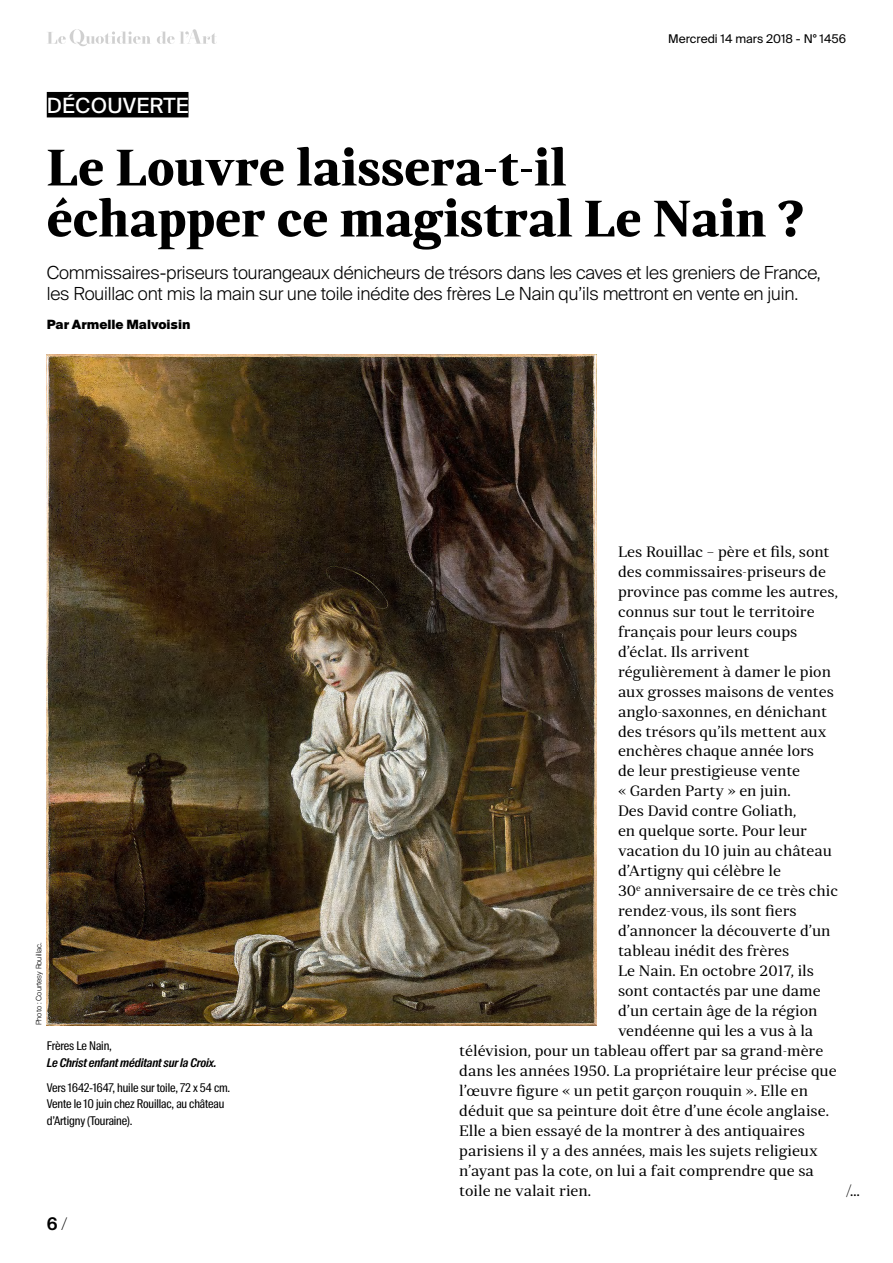
<style>
.page{position:relative;width:893px;height:1263px;background:#fff}
.page>*{position:absolute;margin:0;border:0;box-sizing:border-box;transform-origin:0 0}
.t1{font:700 51px/51px "Skema Pro Display";color:#000}
.t2{font:21px "Suisse Intl";letter-spacing:.01em;color:#fff}
.t3{font:300 18px/21px "Suisse Intl";letter-spacing:-.01em;color:#000}
.t4{font:600 17.4px "Suisse Intl";color:#000}
.t5{font:15px "Skema Pro Display";color:#000}
.t6{font:900 12.75px "Suisse Intl";color:#000}
.t7{font:12px/16.5px "Suisse Intl Cond";letter-spacing:-.01em;color:#000}
.t8{font:italic 600 12px "Suisse Intl Cond";letter-spacing:-.01em;color:#000}
.t9{font:12px "Suisse Intl";color:#000}
.t10{font:300 7.5px "Suisse Intl";color:#000}
.s1{font-weight:100}
</style>
<div class="page">
<img style="left:47px;top:354px;width:550px;height:671px">
<svg style="left:157px;top:29px;width:60px;height:15px"></svg>
<svg style="left:47px;top:29px;width:104px;height:17px"></svg>
<div style="left:47px;top:92px;width:141px;height:25px;background:#000"></div>
<p class="t9" style="left:668px;top:32px;width:180px">Mercredi 14 mars 2018 - N° 1456</p>
<h2 class="t2" style="left:47px;top:94px;width:143px">DÉCOUVERTE</h2>
<h1 class="t1" style="left:47px;top:141px;width:759px">Le Louvre laissera-t-il<br>échapper ce magistral Le Nain ?</h1>
<p class="t3" style="left:47px;top:262px;width:776px">Commissaires-priseurs tourangeaux dénicheurs de trésors dans les caves et les greniers de France, les Rouillac ont mis la main sur une toile inédite des frères Le Nain qu’ils mettront en vente en juin.</p>
<p class="t6" style="left:47px;top:317px;width:145px">Par Armelle Malvoisin</p>
<p class="t10" style="left:35px;top:1025px;width:85px;rotate:-90deg">Photo : Courtesy Rouillac.</p>
<p class="t7" style="left:47px;top:1038px;width:67px">Frères Le Nain,</p>
<p class="t8" style="left:47px;top:1055px;width:171px">Le Christ enfant méditant sur la Croix.</p>
<p class="t7" style="left:47px;top:1079px;width:185px">Vers 1642-1647, huile sur toile, 72 x 54 cm.<br>Vente le 10 juin chez Rouillac, au château d’Artigny (Touraine).</p>
<p class="t4" style="left:47px;top:1213px;width:22px">6 <span class="s1">/</span></p>
<p class="t5" style="left:618px;top:542px;width:213px">Les Rouillac – père et fils, sont</p>
<p class="t5" style="left:618px;top:562px;width:209px">des commissaires-priseurs de</p>
<p class="t5" style="left:618px;top:582px;width:221px">province pas comme les autres,</p>
<p class="t5" style="left:618px;top:602px;width:198px">connus sur tout le territoire</p>
<p class="t5" style="left:618px;top:622px;width:181px">français pour leurs coups</p>
<p class="t5" style="left:618px;top:642px;width:133px">d’éclat. Ils arrivent</p>
<p class="t5" style="left:618px;top:662px;width:214px">régulièrement à damer le pion</p>
<p class="t5" style="left:618px;top:682px;width:217px">aux grosses maisons de ventes</p>
<p class="t5" style="left:618px;top:702px;width:211px">anglo-saxonnes, en dénichant</p>
<p class="t5" style="left:618px;top:722px;width:210px">des trésors qu’ils mettent aux</p>
<p class="t5" style="left:618px;top:742px;width:198px">enchères chaque année lors</p>
<p class="t5" style="left:618px;top:762px;width:184px">de leur prestigieuse vente</p>
<p class="t5" style="left:618px;top:782px;width:174px">« Garden Party » en juin.</p>
<p class="t5" style="left:618px;top:802px;width:180px">Des David contre Goliath,</p>
<p class="t5" style="left:618px;top:822px;width:191px">en quelque sorte. Pour leur</p>
<p class="t5" style="left:618px;top:842px;width:215px">vacation du 10 juin au château</p>
<p class="t5" style="left:618px;top:862px;width:164px">d’Artigny qui célèbre le</p>
<p class="t5" style="left:618px;top:882px;width:222px">30<sup>e</sup> anniversaire de ce très chic</p>
<p class="t5" style="left:618px;top:902px;width:180px">rendez-vous, ils sont fiers</p>
<p class="t5" style="left:618px;top:922px;width:214px">d’annoncer la découverte d’un</p>
<p class="t5" style="left:618px;top:942px;width:173px">tableau inédit des frères</p>
<p class="t5" style="left:618px;top:962px;width:197px">Le Nain. En octobre 2017, ils</p>
<p class="t5" style="left:618px;top:982px;width:204px">sont contactés par une dame</p>
<p class="t5" style="left:618px;top:1002px;width:201px">d’un certain âge de la région</p>
<p class="t5" style="left:618px;top:1022px;width:197px">vendéenne qui les a vus à la</p>
<p class="t5" style="left:459px;top:1042px;width:366px">télévision, pour un tableau offert par sa grand-mère</p>
<p class="t5" style="left:459px;top:1062px;width:379px">dans les années 1950. La propriétaire leur précise que</p>
<p class="t5" style="left:459px;top:1082px;width:350px">l’œuvre figure « un petit garçon rouquin ». Elle en</p>
<p class="t5" style="left:459px;top:1102px;width:371px">déduit que sa peinture doit être d’une école anglaise.</p>
<p class="t5" style="left:459px;top:1121px;width:347px">Elle a bien essayé de la montrer à des antiquaires</p>
<p class="t5" style="left:459px;top:1141px;width:360px">parisiens il y a des années, mais les sujets religieux</p>
<p class="t5" style="left:459px;top:1161px;width:356px">n’ayant pas la cote, on lui a fait comprendre que sa</p>
<p class="t5" style="left:459px;top:1181px;width:133px">toile ne valait rien.</p>
<p class="t5" style="left:846px;top:1181px;width:15px">/…</p>
</div>
